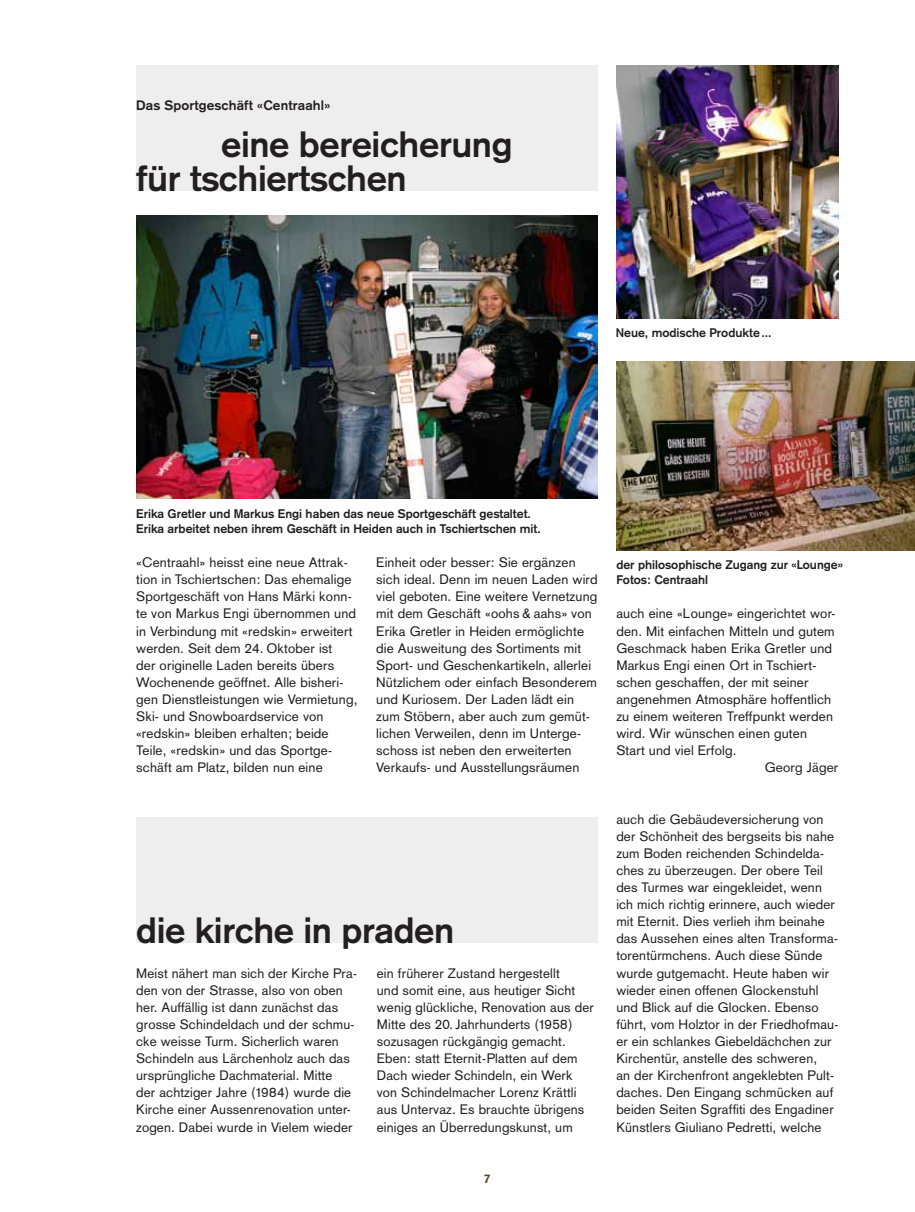
<style>
.page{position:relative;width:915px;height:1212px;background:#fff}
.page>*{position:absolute;margin:0;border:0;box-sizing:border-box;transform-origin:0 0}
.t1{font:700 36px/34.2px "Akzidenz Grotesk";letter-spacing:-.01em;color:#231f20}
.t2{font:13.5px/17.1px "Akzidenz Grotesk";letter-spacing:.01em;color:#231f20}
.t3{font:700 13.5px "Akzidenz Grotesk";letter-spacing:.01em;color:#231f20}
.t4{font:700 12.3px/14.7px "Akzidenz Grotesk";color:#231f20}
.t5{font:700 12.3px "Akzidenz Grotesk";color:#5b481b}
</style>
<div class="page">
<div style="left:136px;top:65px;width:461px;height:126px;background:#eeeeef"></div>
<img style="left:136px;top:216px;width:461px;height:283px">
<img style="left:616px;top:362px;width:298px;height:188px">
<img style="left:616px;top:65px;width:222px;height:254px">
<div style="left:136px;top:817px;width:461px;height:126px;background:#eeeeef"></div>
<p class="t3" style="left:136px;top:97px;width:196px">Das Sportgeschäft «Centraahl»</p>
<h1 class="t1" style="left:136px;top:127px;width:378px;text-indent:85px">eine bereicherung für tschiertschen</h1>
<p class="t4" style="left:615px;top:325px;width:157px">Neue, modische Produkte...</p>
<p class="t4" style="left:136px;top:506px;width:406px">Erika Gretler und Markus Engi haben das neue Sportgeschäft gestaltet.<br>Erika arbeitet neben ihrem Geschäft in Heiden auch in Tschiertschen mit.</p>
<p class="t2" style="left:136px;top:554px;width:223px">«Centraahl» heisst eine neue Attrak&shy;tion in Tschiertschen: Das ehemalige Sportgeschäft von Hans Märki konn&shy;te von Markus Engi übernommen und in Verbindung mit «redskin» erweitert werden. Seit dem 24. Oktober ist<br>der originelle Laden bereits übers Wochenende geöffnet. Alle bisheri&shy;gen Dienstleistungen wie Vermietung, Ski- und Snowboardservice von «redskin» bleiben erhalten; beide Teile, «redskin» und das Sportge&shy;schäft am Platz, bilden nun eine</p>
<p class="t2" style="left:376px;top:554px;width:223px">Einheit oder besser: Sie ergänzen sich ideal. Denn im neuen Laden wird viel geboten. Eine weitere Vernetzung mit dem Geschäft «oohs &amp; aahs» von Erika Gretler in Heiden ermöglichte die Ausweitung des Sortiments mit Sport- und Geschenkartikeln, allerlei Nützlichem oder einfach Besonderem und Kuriosem. Der Laden lädt ein zum Stöbern, aber auch zum gemüt&shy;lichen Verweilen, denn im Unterge&shy;schoss ist neben den erweiterten Verkaufs- und Ausstellungsräumen</p>
<h1 class="t1" style="left:136px;top:913px;width:319px">die kirche in praden</h1>
<p class="t2" style="left:136px;top:964px;width:222px">Meist nähert man sich der Kirche Pra&shy;den von der Strasse, also von oben her. Auffällig ist dann zunächst das grosse Schindeldach und der schmu&shy;cke weisse Turm. Sicherlich waren Schindeln aus Lärchenholz auch das ursprüngliche Dachmaterial. Mitte<br>der achtziger Jahre (1984) wurde die Kirche einer Aussenrenovation unter&shy;zogen. Dabei wurde in Vielem wieder</p>
<p class="t2" style="left:377px;top:964px;width:218px">ein früherer Zustand hergestellt<br>und somit eine, aus heutiger Sicht wenig glückliche, Renovation aus der Mitte des 20. Jahrhunderts (1958) sozusagen rückgängig gemacht.<br>Eben: statt Eternit-Platten auf dem Dach wieder Schindeln, ein Werk von Schindelmacher Lorenz Krättli aus Untervaz. Es brauchte übrigens einiges an Überredungskunst, um</p>
<p class="t5" style="left:483px;top:1171px;width:8px">7</p>
<p class="t4" style="left:616px;top:558px;width:228px">der philosophische Zugang zur «Lounge»<br>Fotos: Centraahl</p>
<p class="t2" style="left:616px;top:605px;width:220px">auch eine «Lounge» eingerichtet wor-</p>
<p class="t2" style="left:616px;top:622px;width:220px">den. Mit einfachen Mitteln und gutem</p>
<p class="t2" style="left:616px;top:639px;width:217px">Geschmack haben Erika Gretler und</p>
<p class="t2" style="left:616px;top:656px;width:201px">Markus Engi einen Ort in Tschiert-</p>
<p class="t2" style="left:616px;top:673px;width:194px">schen geschaffen, der mit seiner</p>
<p class="t2" style="left:616px;top:691px;width:216px">angenehmen Atmosphäre hoffentlich</p>
<p class="t2" style="left:616px;top:708px;width:218px">zu einem weiteren Treffpunkt werden</p>
<p class="t2" style="left:616px;top:725px;width:192px">wird. Wir wünschen einen guten</p>
<p class="t2" style="left:616px;top:742px;width:122px">Start und viel Erfolg.</p>
<p class="t2" style="left:764px;top:759px;width:75px">Georg Jäger</p>
<p class="t2" style="left:616px;top:810px;width:223px">auch die Gebäudeversicherung von der Schönheit des bergseits bis nahe zum Boden reichenden Schindelda&shy;ches zu überzeugen. Der obere Teil des Turmes war eingekleidet, wenn ich mich richtig erinnere, auch wieder mit Eternit. Dies verlieh ihm beinahe das Aussehen eines alten Transforma&shy;torentürmchens. Auch diese Sünde wurde gutgemacht. Heute haben wir wieder einen offenen Glockenstuhl und Blick auf die Glocken. Ebenso führt, vom Holztor in der Friedhofmau&shy;er ein schlankes Giebeldächchen zur Kirchentür, anstelle des schweren,<br>an der Kirchenfront angeklebten Pult&shy;daches. Den Eingang schmücken auf beiden Seiten Sgraffiti des Engadiner Künstlers Giuliano Pedretti, welche</p>
</div>
